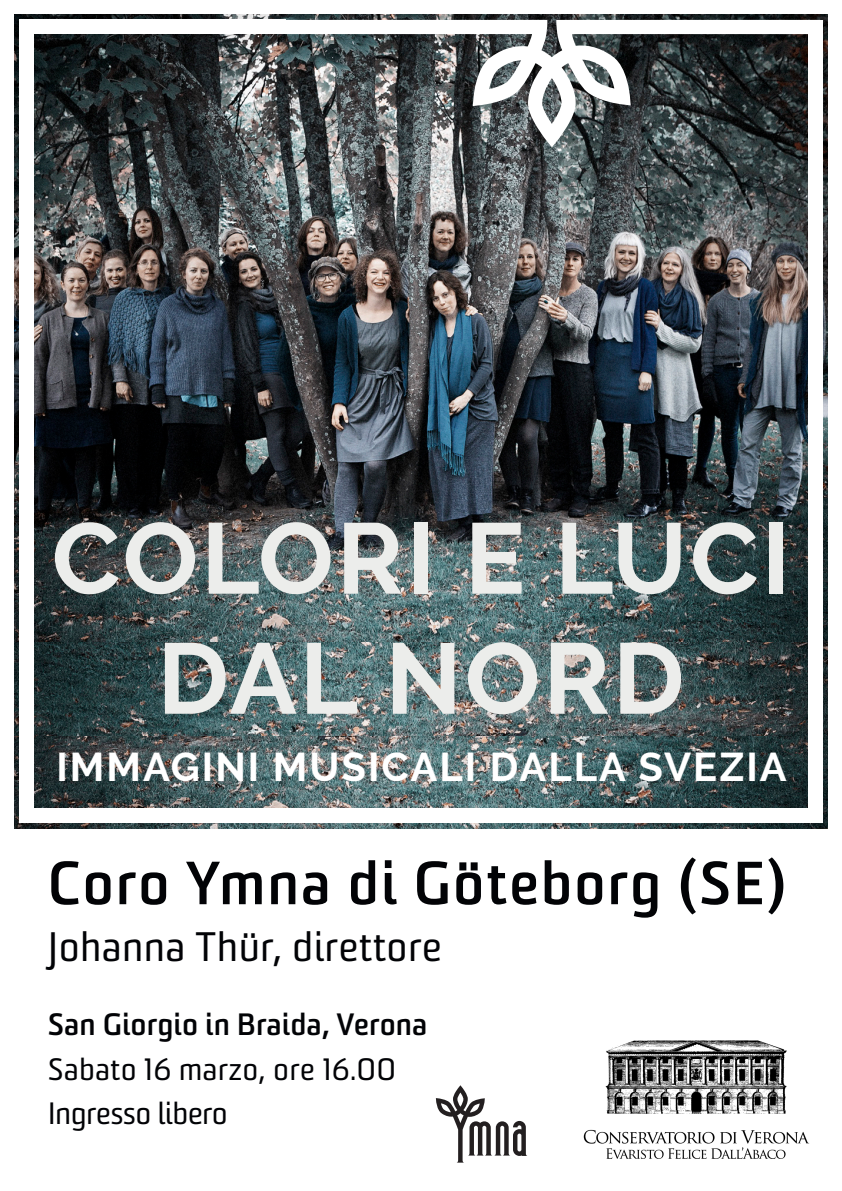
<style>
.page{position:relative;width:842px;height:1191px;background:#fff}
.page>*{position:absolute;margin:0;border:0;box-sizing:border-box;transform-origin:0 0}
.t1{font:700 100px/120px "Raleway";letter-spacing:.03em;color:#ecedeb;text-align:center}
.t2{font:700 59px "Sommet";letter-spacing:.05em;color:#020306}
.t3{font:700 40px "Raleway";letter-spacing:.05em;color:#fff}
.t4{font:40px "Sommet";letter-spacing:.025em;color:#020306}
.t5{font:700 30px "Sommet";letter-spacing:.025em;color:#020306}
.t6{font:30px "Sommet";letter-spacing:.02em;color:#020306}
.t7{font:30px "Sommet";color:#020306}
</style>
<div class="page">
<img style="left:14px;top:642px;width:814px;height:186px">
<img style="left:14px;top:14px;width:814px;height:628px">
<svg style="left:285px;top:20px;width:523px;height:127px"></svg>
<div style="left:20px;top:20px;width:266px;height:14px;background:#fff"></div>
<div style="left:20px;top:808px;width:802px;height:14px;background:#fff"></div>
<div style="left:20px;top:20px;width:14px;height:802px;background:#fff"></div>
<div style="left:808px;top:20px;width:14px;height:802px;background:#fff"></div>
<img style="left:583px;top:1040px;width:227px;height:119px">
<svg style="left:436px;top:1085px;width:91px;height:77px"></svg>
<p class="t1" style="left:52px;top:499px;width:740px">COLORI E LUCI<br>DAL NORD</p>
<p class="t3" style="left:56px;top:744px;width:732px">IMMAGINI MUSICALI DALLA SVEZIA</p>
<p class="t2" style="left:48px;top:846px;width:739px">Coro Ymna di Göteborg (SE)</p>
<p class="t4" style="left:48px;top:922px;width:395px">Johanna Thür, direttore</p>
<p class="t5" style="left:48px;top:1006px;width:380px">San Giorgio in Braida, Verona</p>
<p class="t6" style="left:48px;top:1050px;width:349px">Sabato 16 marzo, ore 16.00</p>
<p class="t7" style="left:48px;top:1095px;width:181px">Ingresso libero</p>
</div>
